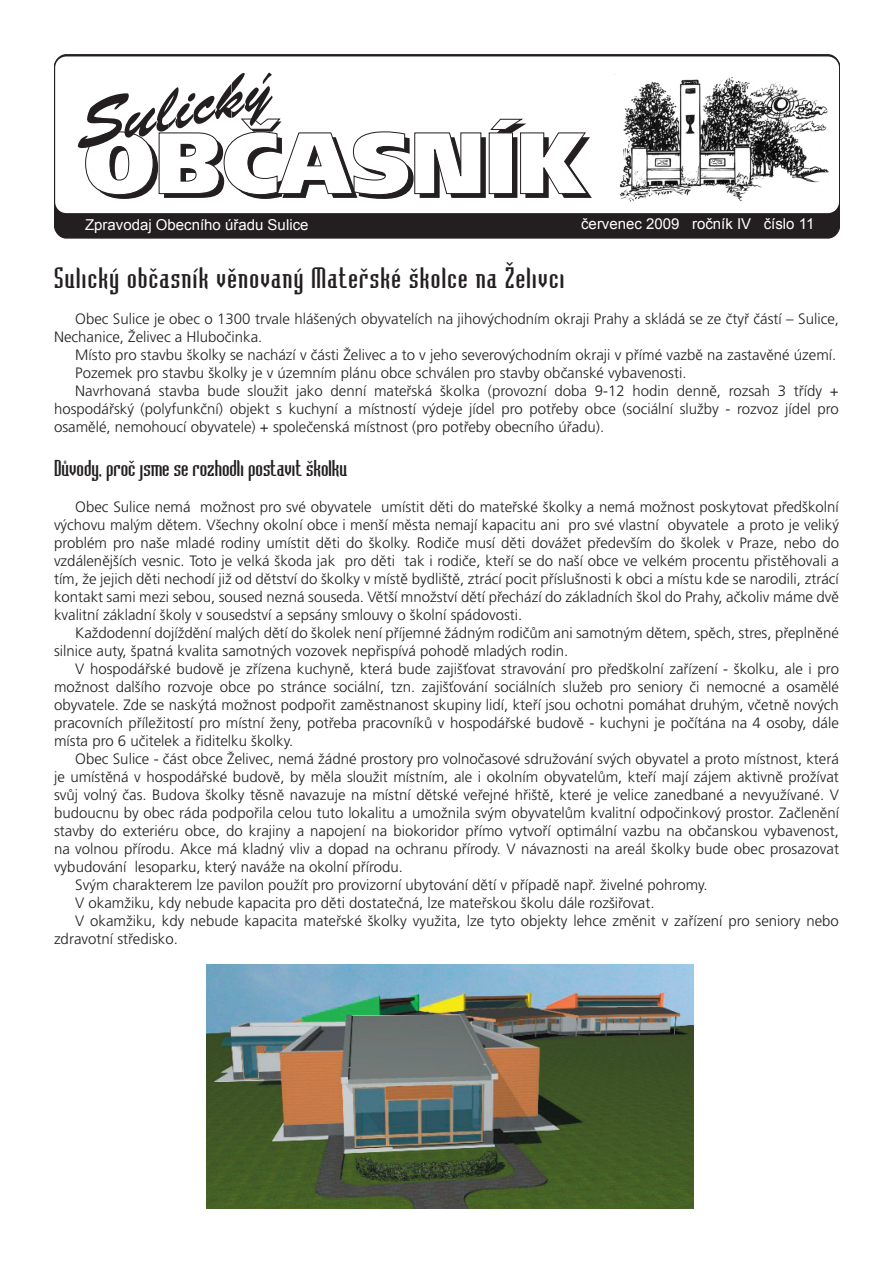
<style>
.page{position:relative;width:893px;height:1263px;background:#fff}
.page>*{position:absolute;margin:0;border:0;box-sizing:border-box;transform-origin:0 0}
.t1{font:27px "Bedrock";letter-spacing:.05em;color:#231f20}
.t2{font:21px "Bedrock";color:#231f20}
.t3{font:300 15px/18px "Frutiger CE";color:#231f20}
.t4{font:15px "Arial";color:#fff}
</style>
<div class="page">
<svg style="left:54px;top:54px;width:786px;height:185px;background:#282425"></svg>
<div style="left:54px;top:56px;width:786px;height:158px;background:#fff;border-radius:12px"></div>
<div style="left:54px;top:55px;width:786px;height:160px;border:1px solid #231f20;border-radius:12px"></div>
<svg style="left:78px;top:73px;width:514px;height:126px"></svg>
<img style="left:614px;top:74px;width:215px;height:128px">
<img style="left:207px;top:964px;width:486px;height:245px">
<p class="t4" style="left:85px;top:215px;width:225px">Zpravodaj Obecního úřadu Sulice</p>
<p class="t4" style="left:581px;top:214px;width:235px">červenec 2009 ročník IV číslo 11</p>
<h1 class="t1" style="left:54px;top:262px;width:512px">Sulický občasník věnovaný Mateřské školce na Želivci</h1>
<p class="t3" style="left:54px;top:310px;width:786px;text-indent:21px">Obec Sulice je obec o 1300 trvale hlášených obyvatelích na jihovýchodním okraji Prahy a skládá se ze čtyř částí – Sulice,<br>Nechanice, Želivec a Hlubočinka.</p>
<p class="t3" style="left:75px;top:346px;width:763px">Místo pro stavbu školky se nachází v části Želivec a to v jeho severovýchodním okraji v přímé vazbě na zastavěné území.</p>
<p class="t3" style="left:75px;top:364px;width:613px">Pozemek pro stavbu školky je v územním plánu obce schválen pro stavby občanské vybavenosti.</p>
<p class="t3" style="left:75px;top:382px;width:765px">Navrhovaná stavba bude sloužit jako denní mateřská školka (provozní doba 9-12 hodin denně, rozsah 3 třídy +</p>
<p class="t3" style="left:54px;top:400px;width:786px">hospodářský (polyfunkční) objekt s kuchyní a místností výdeje jídel pro potřeby obce (sociální služby - rozvoz jídel pro</p>
<p class="t3" style="left:54px;top:418px;width:552px">osamělé, nemohoucí obyvatele) + společenská místnost (pro potřeby obecního úřadu).</p>
<h2 class="t2" style="left:54px;top:455px;width:295px">Důvody, proč jsme se rozhodli postavit školku</h2>
<p class="t3" style="left:54px;top:497px;width:786px;text-align:justify;text-indent:21px">Obec Sulice nemá možnost pro své obyvatele umístit děti do mateřské školky a nemá možnost poskytovat předškolní výchovu malým dětem. Všechny okolní obce i menší města nemají kapacitu ani pro své vlastní obyvatele a proto je veliký problém pro naše mladé rodiny umístit děti do školky. Rodiče musí děti dovážet především do školek v Praze, nebo do vzdálenějších vesnic. Toto je velká škoda jak pro děti tak i rodiče, kteří se do naší obce ve velkém procentu přistěhovali a tím, že jejich děti nechodí již od dětství do školky v místě bydliště, ztrácí pocit příslušnosti k obci a místu kde se narodili, ztrácí kontakt sami mezi sebou, soused nezná souseda. Větší množství dětí přechází do základních škol do Prahy, ačkoliv máme dvě kvalitní základní školy v sousedství a sepsány smlouvy o školní spádovosti.</p>
<p class="t3" style="left:54px;top:623px;width:786px;text-indent:21px">Každodenní dojíždění malých dětí do školek není příjemné žádným rodičům ani samotným dětem, spěch, stres, přeplněné silnice auty, špatná kvalita samotných vozovek nepřispívá pohodě mladých rodin.</p>
<p class="t3" style="left:54px;top:659px;width:786px;text-align:justify;text-indent:21px">V hospodářské budově je zřízena kuchyně, která bude zajišťovat stravování pro předškolní zařízení - školku, ale i pro možnost dalšího rozvoje obce po stránce sociální, tzn. zajišťování sociálních služeb pro seniory či nemocné a osamělé obyvatele. Zde se naskýtá možnost podpořit zaměstnanost skupiny lidí, kteří jsou ochotni pomáhat druhým, včetně nových pracovních příležitostí pro místní ženy, potřeba pracovníků v hospodářské budově - kuchyni je počítána na 4 osoby, dále místa pro 6 učitelek a řiditelku školky.</p>
<p class="t3" style="left:75px;top:749px;width:765px">Obec Sulice - část obce Želivec, nemá žádné prostory pro volnočasové sdružování svých obyvatel a proto místnost, která</p>
<p class="t3" style="left:54px;top:767px;width:786px">je umístěná v hospodářské budově, by měla sloužit místním, ale i okolním obyvatelům, kteří mají zájem aktivně prožívat</p>
<p class="t3" style="left:54px;top:785px;width:786px">svůj volný čas. Budova školky těsně navazuje na místní dětské veřejné hřiště, které je velice zanedbané a nevyužívané. V</p>
<p class="t3" style="left:54px;top:803px;width:786px">budoucnu by obec ráda podpořila celou tuto lokalitu a umožnila svým obyvatelům kvalitní odpočinkový prostor. Začlenění</p>
<p class="t3" style="left:54px;top:821px;width:786px">stavby do exteriéru obce, do krajiny a napojení na biokoridor přímo vytvoří optimální vazbu na občanskou vybavenost,</p>
<p class="t3" style="left:54px;top:839px;width:786px">na volnou přírodu. Akce má kladný vliv a dopad na ochranu přírody. V návaznosti na areál školky bude obec prosazovat</p>
<p class="t3" style="left:54px;top:857px;width:350px">vybudování lesoparku, který naváže na okolní přírodu.</p>
<p class="t3" style="left:75px;top:875px;width:634px">Svým charakterem lze pavilon použít pro provizorní ubytování dětí v případě např. živelné pohromy.</p>
<p class="t3" style="left:75px;top:893px;width:581px">V okamžiku, kdy nebude kapacita pro děti dostatečná, lze mateřskou školu dále rozšiřovat.</p>
<p class="t3" style="left:75px;top:911px;width:765px">V okamžiku, kdy nebude kapacita mateřské školky využita, lze tyto objekty lehce změnit v zařízení pro seniory nebo</p>
<p class="t3" style="left:54px;top:929px;width:125px">zdravotní středisko.</p>
</div>
